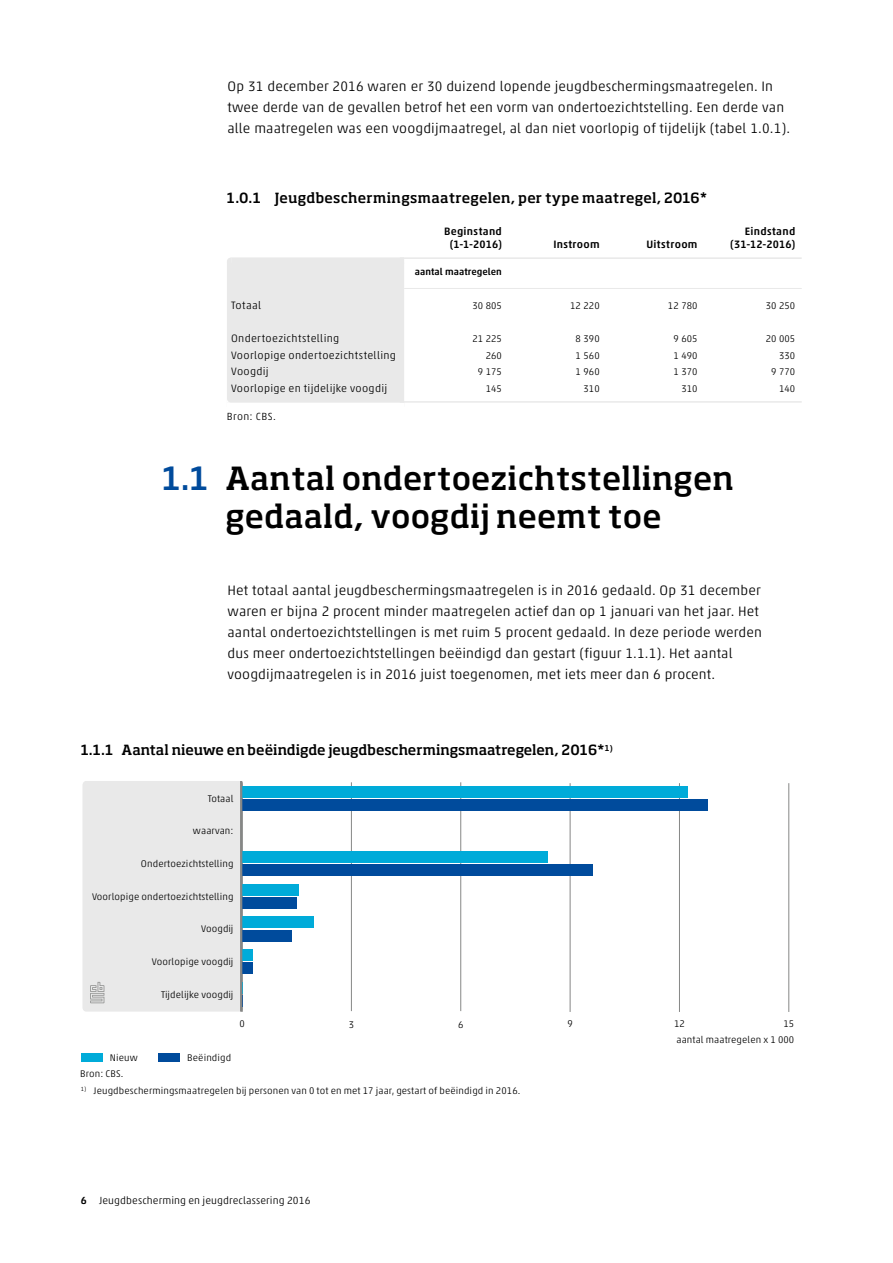
<style>
.page{position:relative;width:893px;height:1263px;background:#fff}
.page>*{position:absolute;margin:0;border:0;box-sizing:border-box;transform-origin:0 0}
.t1{font:500 31.5px/37.5px "Soho Pro";letter-spacing:.005em;color:#000;text-align:center}
.t2{font:300 13.8px/21px "Akko Pro";letter-spacing:.01em;color:#000}
.t3{font:500 13.8px "Soho Pro";letter-spacing:.005em;color:#000}
.t4{font:300 10.8px "Akko Pro";letter-spacing:.025em;color:#000}
.t5{font:500 10.8px/13px "Akko Pro";letter-spacing:.025em;color:#000;text-align:center}
.t6{font:300 10.5px "Akko Pro";letter-spacing:.01em;color:#000}
.t7{font:300 9.75px "Akko Pro";letter-spacing:.01em;color:#000}
.t8{font:500 9.75px "Akko Pro";letter-spacing:.005em;color:#000}
.s1{color:#004b9c}
.s2{font-weight:500}
</style>
<div class="page">
<hr style="left:400px;top:257px;width:402px;height:2px;background:#e9e9e9">
<hr style="left:404px;top:288px;width:398px;height:1px;background:#e9e9e9">
<div style="left:227px;top:257px;width:177px;height:146px;background:#e9e9e9"></div>
<hr style="left:400px;top:401px;width:402px;height:2px;background:#e9e9e9">
<hr style="left:242px;top:783px;width:1px;height:229px;background:#868786">
<hr style="left:351px;top:782px;width:1px;height:229px;background:#868786">
<hr style="left:460px;top:782px;width:1px;height:229px;background:#868786">
<hr style="left:570px;top:783px;width:1px;height:229px;background:#868786">
<hr style="left:679px;top:783px;width:1px;height:229px;background:#868786">
<hr style="left:788px;top:783px;width:1px;height:229px;background:#868786">
<div style="left:242px;top:799px;width:466px;height:12px;background:#004b9c"></div>
<div style="left:242px;top:864px;width:350px;height:12px;background:#004b9c"></div>
<div style="left:242px;top:897px;width:54px;height:12px;background:#004b9c"></div>
<div style="left:242px;top:930px;width:50px;height:11px;background:#004b9c"></div>
<div style="left:242px;top:962px;width:11px;height:12px;background:#004b9c"></div>
<div style="left:242px;top:786px;width:445px;height:11px;background:#00abd9"></div>
<div style="left:242px;top:851px;width:306px;height:12px;background:#00abd9"></div>
<div style="left:242px;top:884px;width:57px;height:12px;background:#00abd9"></div>
<div style="left:242px;top:916px;width:71px;height:12px;background:#00abd9"></div>
<div style="left:242px;top:949px;width:11px;height:12px;background:#00abd9"></div>
<div style="left:82px;top:781px;width:161px;height:230px;background:#e9e9e9"></div>
<div style="left:81px;top:1053px;width:21px;height:8px;background:#00abd9"></div>
<div style="left:159px;top:1053px;width:21px;height:8px;background:#004b9c"></div>
<hr style="left:240px;top:781px;width:2px;height:230px;background:#868786">
<p class="t2" style="left:227px;top:76px;width:564px">Op 31 december 2016 waren er 30 duizend lopende jeugdbeschermingsmaatregelen. In twee derde van de gevallen betrof het een vorm van ondertoezichtstelling. Een derde van alle maatregelen was een voogdijmaatregel, al dan niet voorlopig of tijdelijk (tabel 1.0.1).</p>
<p class="t3" style="left:227px;top:188px;width:482px">1.0.1 Jeugdbeschermingsmaatregelen, per type maatregel, 2016*</p>
<p class="t5" style="left:444px;top:225px;width:59px">Beginstand (1-1-2016)</p>
<p class="t5" style="left:553px;top:238px;width:48px">Instroom</p>
<p class="t5" style="left:646px;top:238px;width:53px">Uitstroom</p>
<p class="t8" style="left:415px;top:266px;width:89px">aantal maatregelen</p>
<p class="t5" style="left:730px;top:225px;width:67px;text-align:right">Eindstand (31-12-2016)</p>
<p class="t4" style="left:231px;top:298px;width:31px">Totaal</p>
<p class="t7" style="left:472px;top:299px;width:31px">30 805</p>
<p class="t7" style="left:570px;top:299px;width:31px">12 220</p>
<p class="t7" style="left:668px;top:299px;width:31px">12 780</p>
<p class="t7" style="left:766px;top:299px;width:31px">30 250</p>
<p class="t4" style="left:231px;top:332px;width:110px">Ondertoezichtstelling</p>
<p class="t7" style="left:472px;top:333px;width:31px">21 225</p>
<p class="t7" style="left:576px;top:333px;width:26px">8 390</p>
<p class="t7" style="left:673px;top:333px;width:26px">9 605</p>
<p class="t7" style="left:766px;top:333px;width:31px">20 005</p>
<p class="t4" style="left:231px;top:348px;width:166px">Voorlopige ondertoezichtstelling</p>
<p class="t7" style="left:486px;top:349px;width:18px">260</p>
<p class="t7" style="left:576px;top:349px;width:26px">1 560</p>
<p class="t7" style="left:673px;top:349px;width:26px">1 490</p>
<p class="t7" style="left:779px;top:349px;width:18px">330</p>
<p class="t4" style="left:231px;top:365px;width:39px">Voogdij</p>
<p class="t7" style="left:478px;top:366px;width:26px">9 175</p>
<p class="t7" style="left:576px;top:366px;width:26px">1 960</p>
<p class="t7" style="left:673px;top:366px;width:26px">1 370</p>
<p class="t7" style="left:771px;top:366px;width:26px">9 770</p>
<p class="t4" style="left:231px;top:382px;width:158px">Voorlopige en tijdelijke voogdij</p>
<p class="t7" style="left:486px;top:383px;width:18px">145</p>
<p class="t7" style="left:584px;top:383px;width:18px">310</p>
<p class="t7" style="left:681px;top:383px;width:18px">310</p>
<p class="t7" style="left:779px;top:383px;width:18px">140</p>
<p class="t6" style="left:227px;top:410px;width:50px">Bron: CBS.</p>
<h1 class="t1" style="left:162px;top:458px;width:573px"><span class="s1">1.1</span> Aantal ondertoezichtstellingen gedaald, voogdij neemt toe</h1>
<p class="t2" style="left:227px;top:580px;width:536px">Het totaal aantal jeugdbeschermingsmaatregelen is in 2016 gedaald. Op 31 december waren er bijna 2 procent minder maatregelen actief dan op 1 januari van het jaar. Het aantal ondertoezichtstellingen is met ruim 5 procent gedaald. In deze periode werden dus meer ondertoezichtstellingen beëindigd dan gestart (figuur 1.1.1). Het aantal voogdijmaatregelen is in 2016 juist toegenomen, met iets meer dan 6 procent.</p>
<p class="t3" style="left:81px;top:740px;width:534px">1.1.1 Aantal nieuwe en beëindigde jeugdbeschermingsmaatregelen, 2016*<sup>1)</sup></p>
<p class="t7" style="left:208px;top:792px;width:27px">Totaal</p>
<p class="t7" style="left:193px;top:825px;width:42px">waarvan:</p>
<p class="t7" style="left:141px;top:858px;width:94px">Ondertoezichtstelling</p>
<p class="t7" style="left:92px;top:890px;width:143px">Voorlopige ondertoezichtstelling</p>
<p class="t7" style="left:201px;top:923px;width:34px">Voogdĳ</p>
<p class="t7" style="left:152px;top:956px;width:83px">Voorlopige voogdĳ</p>
<p class="t7" style="left:161px;top:988px;width:74px">Tĳdelĳke voogdĳ</p>
<p class="t7" style="left:239px;top:1018px;width:7px">0</p>
<p class="t7" style="left:349px;top:1018px;width:7px">3</p>
<p class="t7" style="left:458px;top:1018px;width:7px">6</p>
<p class="t7" style="left:567px;top:1018px;width:7px">9</p>
<p class="t7" style="left:674px;top:1018px;width:12px">12</p>
<p class="t7" style="left:783px;top:1018px;width:12px">15</p>
<p class="t7" style="left:110px;top:1052px;width:29px">Nieuw</p>
<p class="t7" style="left:187px;top:1052px;width:45px">Beëindigd</p>
<p class="t7" style="left:80px;top:1068px;width:45px">Bron: CBS.</p>
<p class="t7" style="left:81px;top:1085px;width:441px"><sup>1)</sup> Jeugdbeschermingsmaatregelen bĳ personen van 0 tot en met 17 jaar, gestart of beëindigd in 2016.</p>
<p class="t6" style="left:81px;top:1194px;width:231px"><span class="s2">6</span> Jeugdbescherming en jeugdreclassering 2016</p>
<p class="t7" style="left:676px;top:1033px;width:119px">aantal maatregelen x 1 000</p>
</div>
